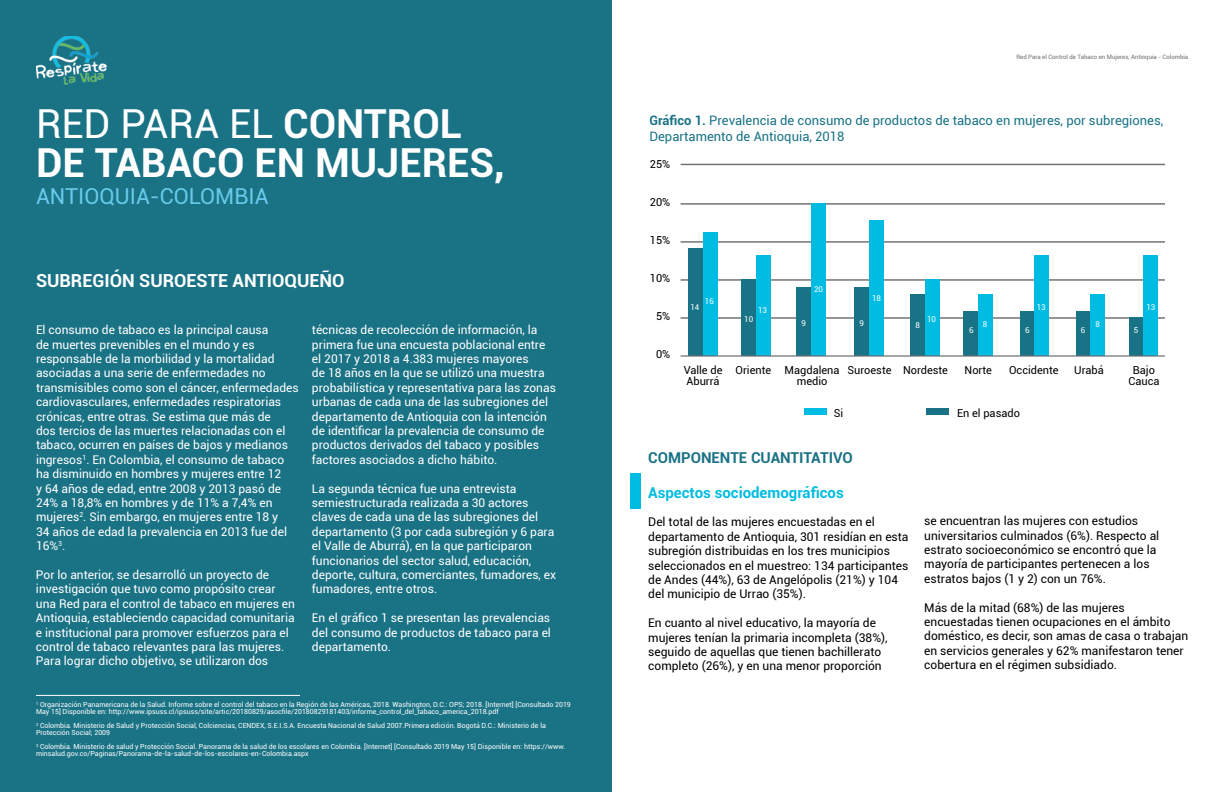
<style>
.page{position:relative;width:1224px;height:792px;background:#fff}
.page>*{position:absolute;margin:0;border:0;box-sizing:border-box;transform-origin:0 0}
.t1{font:700 40px/39px "Roboto";color:#fff}
.t2{font:22px "Roboto";color:#67cae8}
.t3{font:700 18px "Roboto";color:#fff}
.t4{font:700 15px "Roboto";color:#00bce2}
.t5{font:700 15px "Roboto";color:#1a7285}
.t6{font:13px/15.6px "Roboto";color:#197386}
.t7{font:12px/14.4px "Roboto";color:#fff}
.t8{font:12px/14.4px "Roboto";color:#000}
.t9{font:11px/11px "Roboto";color:#000;text-align:center}
.t10{font:8px "Roboto";color:#fff}
.t11{font:7px/7px "Roboto";color:#fff}
.t12{font:6px "Roboto";color:#6d6e71}
.s1{font-weight:400}
.s2{font-weight:700}
</style>
<div class="page">
<div style="left:0;top:0;width:612px;height:792px;background:#1a7285"></div>
<hr style="left:36px;top:695px;width:264px;height:1px;background:#fff">
<hr style="left:681px;top:317px;width:484px;height:2px;background:#6d6e71">
<hr style="left:681px;top:279px;width:484px;height:2px;background:#6d6e71">
<hr style="left:681px;top:241px;width:484px;height:2px;background:#6d6e71">
<hr style="left:681px;top:203px;width:484px;height:2px;background:#6d6e71">
<hr style="left:681px;top:164px;width:484px;height:1px;background:#6d6e71">
<div style="left:796px;top:288px;width:15px;height:68px;background:#197386"></div>
<div style="left:811px;top:204px;width:15px;height:152px;background:#00bce2"></div>
<div style="left:855px;top:288px;width:14px;height:68px;background:#197386"></div>
<div style="left:869px;top:220px;width:15px;height:136px;background:#00bce2"></div>
<div style="left:910px;top:294px;width:15px;height:62px;background:#197386"></div>
<div style="left:925px;top:280px;width:14px;height:76px;background:#00bce2"></div>
<div style="left:964px;top:311px;width:14px;height:45px;background:#197386"></div>
<div style="left:978px;top:294px;width:15px;height:62px;background:#00bce2"></div>
<div style="left:1020px;top:311px;width:14px;height:45px;background:#197386"></div>
<div style="left:1034px;top:255px;width:15px;height:101px;background:#00bce2"></div>
<div style="left:1076px;top:311px;width:14px;height:45px;background:#197386"></div>
<div style="left:1090px;top:294px;width:15px;height:62px;background:#00bce2"></div>
<div style="left:1129px;top:318px;width:14px;height:38px;background:#197386"></div>
<div style="left:1143px;top:255px;width:15px;height:101px;background:#00bce2"></div>
<div style="left:741px;top:280px;width:15px;height:76px;background:#197386"></div>
<div style="left:756px;top:255px;width:15px;height:101px;background:#00bce2"></div>
<div style="left:688px;top:249px;width:15px;height:107px;background:#197386"></div>
<div style="left:703px;top:233px;width:15px;height:123px;background:#00bce2"></div>
<div style="left:804px;top:408px;width:23px;height:7px;background:#00bce2"></div>
<div style="left:926px;top:408px;width:22px;height:7px;background:#197386"></div>
<hr style="left:681px;top:355px;width:484px;height:2px;background:#6d6e71">
<div style="left:630px;top:473px;width:11px;height:36px;background:#00bce2"></div>
<img style="left:36px;top:36px;width:71px;height:48px">
<h1 class="t1" style="left:36px;top:103px;width:470px"><span class="s1">RED PARA EL</span> CONTROL<br>DE TABACO EN MUJERES,</h1>
<h2 class="t2" style="left:36px;top:181px;width:234px">ANTIOQUIA-COLOMBIA</h2>
<h3 class="t3" style="left:36px;top:267px;width:310px">SUBREGIÓN SUROESTE ANTIOQUEÑO</h3>
<p class="t7" style="left:36px;top:322px;width:264px">El consumo de tabaco es la principal causa<br>de muertes prevenibles en el mundo y es responsable de la morbilidad y la mortalidad asociadas a una serie de enfermedades no transmisibles como son el cáncer, enfermedades cardiovasculares, enfermedades respiratorias crónicas, entre otras. Se estima que más de<br>dos tercios de las muertes relacionadas con el tabaco, ocurren en países de bajos y medianos ingresos<sup>1</sup>. En Colombia, el consumo de tabaco ha disminuido en hombres y mujeres entre 12<br>y 64 años de edad, entre 2008 y 2013 pasó de 24% a 18,8% en hombres y de 11% a 7,4% en mujeres<sup>2</sup>. Sin embargo, en mujeres entre 18 y<br>34 años de edad la prevalencia en 2013 fue del 16%<sup>3</sup>.</p>
<p class="t7" style="left:36px;top:567px;width:261px">Por lo anterior, se desarrolló un proyecto de investigación que tuvo como propósito crear una Red para el control de tabaco en mujeres en Antioquia, estableciendo capacidad comunitaria e institucional para promover esfuerzos para el control de tabaco relevantes para las mujeres.<br>Para lograr dicho objetivo, se utilizaron dos</p>
<p class="t7" style="left:312px;top:322px;width:245px">técnicas de recolección de información, la primera fue una encuesta poblacional entre el 2017 y 2018 a 4.383 mujeres mayores<br>de 18 años en la que se utilizó una muestra probabilística y representativa para las zonas urbanas de cada una de las subregiones del departamento de Antioquia con la intención de identificar la prevalencia de consumo de productos derivados del tabaco y posibles factores asociados a dicho hábito.</p>
<p class="t7" style="left:312px;top:481px;width:246px">La segunda técnica fue una entrevista semiestructurada realizada a 30 actores claves de cada una de las subregiones del departamento (3 por cada subregión y 6 para el Valle de Aburrá), en la que participaron funcionarios del sector salud, educación, deporte, cultura, comerciantes, fumadores, ex fumadores, entre otros.</p>
<p class="t7" style="left:312px;top:610px;width:240px;text-align:justify">En el gráfico 1 se presentan las prevalencias del consumo de productos de tabaco para el departamento.</p>
<p class="t11" style="left:36px;top:701px;width:536px"><sup>1</sup> Organización Panamericana de la Salud. Informe sobre el control del tabaco en la Región de las Américas, 2018. Washington, D.C.: OPS; 2018. [Internet] [Consultado 2019<br>May 15] Disponible en: http://www.ipsuss.cl/ipsuss/site/artic/20180829/asocfile/20180829181403/informe_control_del_tabaco_america_2018.pdf</p>
<p class="t11" style="left:36px;top:722px;width:511px"><sup>2</sup> Colombia. Ministerio de Salud y Protección Social, Colciencias, CENDEX, S.E.I.S.A. Encuesta Nacional de Salud 2007.Primera edición. Bogotá D.C.: Ministerio de la<br>Protección Social; 2009</p>
<p class="t11" style="left:36px;top:743px;width:531px"><sup>3</sup> Colombia. Ministerio de salud y Protección Social. Panorama de la salud de los escolares en Colombia. [Internet] [Consultado 2019 May 15] Disponible en: https://www. minsalud.gov.co/Paginas/Panorama-de-la-salud-de-los-escolares-en-Colombia.aspx</p>
<p class="t12" style="left:1016px;top:53px;width:173px">Red Para el Control de Tabaco en Mujeres, Antioquia - Colombia</p>
<p class="t6" style="left:649px;top:112px;width:516px"><span class="s2">Gráfico 1.</span> Prevalencia de consumo de productos de tabaco en mujeres, por subregiones,<br>Departamento de Antioquia, 2018</p>
<p class="t9" style="left:650px;top:158px;width:22px">25%</p>
<p class="t9" style="left:650px;top:196px;width:22px">20%</p>
<p class="t9" style="left:650px;top:234px;width:22px">15%</p>
<p class="t9" style="left:650px;top:272px;width:22px">10%</p>
<p class="t9" style="left:656px;top:310px;width:16px">5%</p>
<p class="t9" style="left:656px;top:348px;width:16px">0%</p>
<p class="t9" style="left:785px;top:364px;width:56px">Magdalena medio</p>
<p class="t10" style="left:814px;top:284px;width:11px">20</p>
<p class="t10" style="left:872px;top:293px;width:11px">18</p>
<p class="t10" style="left:705px;top:296px;width:11px">16</p>
<p class="t10" style="left:1037px;top:302px;width:11px">13</p>
<p class="t10" style="left:1146px;top:302px;width:11px">13</p>
<p class="t10" style="left:690px;top:302px;width:11px">14</p>
<p class="t10" style="left:758px;top:304px;width:11px">13</p>
<p class="t10" style="left:927px;top:313px;width:11px">10</p>
<p class="t10" style="left:744px;top:313px;width:11px">10</p>
<p class="t10" style="left:802px;top:317px;width:6px">9</p>
<p class="t10" style="left:860px;top:317px;width:6px">9</p>
<p class="t10" style="left:983px;top:318px;width:6px">8</p>
<p class="t10" style="left:1096px;top:318px;width:6px">8</p>
<p class="t10" style="left:916px;top:320px;width:6px">8</p>
<p class="t10" style="left:969px;top:325px;width:6px">6</p>
<p class="t10" style="left:1081px;top:325px;width:6px">6</p>
<p class="t10" style="left:1025px;top:325px;width:6px">6</p>
<p class="t10" style="left:1134px;top:325px;width:6px">5</p>
<p class="t9" style="left:684px;top:364px;width:40px;text-align:left">Valle de<br>Aburrá</p>
<p class="t9" style="left:736px;top:364px;width:37px">Oriente</p>
<p class="t9" style="left:903px;top:364px;width:46px">Nordeste</p>
<p class="t9" style="left:1009px;top:364px;width:51px">Occidente</p>
<p class="t9" style="left:1074px;top:364px;width:31px">Urabá</p>
<p class="t9" style="left:1128px;top:364px;width:33px">Bajo<br>Cauca</p>
<p class="t9" style="left:848px;top:364px;width:45px">Suroeste</p>
<p class="t9" style="left:965px;top:364px;width:29px">Norte</p>
<p class="t9" style="left:834px;top:407px;width:11px">Si</p>
<p class="t9" style="left:957px;top:407px;width:64px">En el pasado</p>
<p class="t5" style="left:648px;top:447px;width:206px">COMPONENTE CUANTITATIVO</p>
<p class="t4" style="left:648px;top:482px;width:197px">Aspectos sociodemográficos</p>
<p class="t8" style="left:648px;top:515px;width:262px">Del total de las mujeres encuestadas en el departamento de Antioquia, 301 residían en esta subregión distribuidas en los tres municipios seleccionados en el muestreo: 134 participantes de Andes (44%), 63 de Angelópolis (21%) y 104 del municipio de Urrao (35%).</p>
<p class="t8" style="left:648px;top:615px;width:241px">En cuanto al nivel educativo, la mayoría de mujeres tenían la primaria incompleta (38%), seguido de aquellas que tienen bachillerato completo (26%), y en una menor proporción</p>
<p class="t8" style="left:924px;top:513px;width:237px">se encuentran las mujeres con estudios universitarios culminados (6%). Respecto al estrato socioeconómico se encontró que la mayoría de participantes pertenecen a los estratos bajos (1 y 2) con un 76%.</p>
<p class="t8" style="left:924px;top:600px;width:266px">Más de la mitad (68%) de las mujeres encuestadas tienen ocupaciones en el ámbito doméstico, es decir, son amas de casa o trabajan en servicios generales y 62% manifestaron tener cobertura en el régimen subsidiado.</p>
</div>
